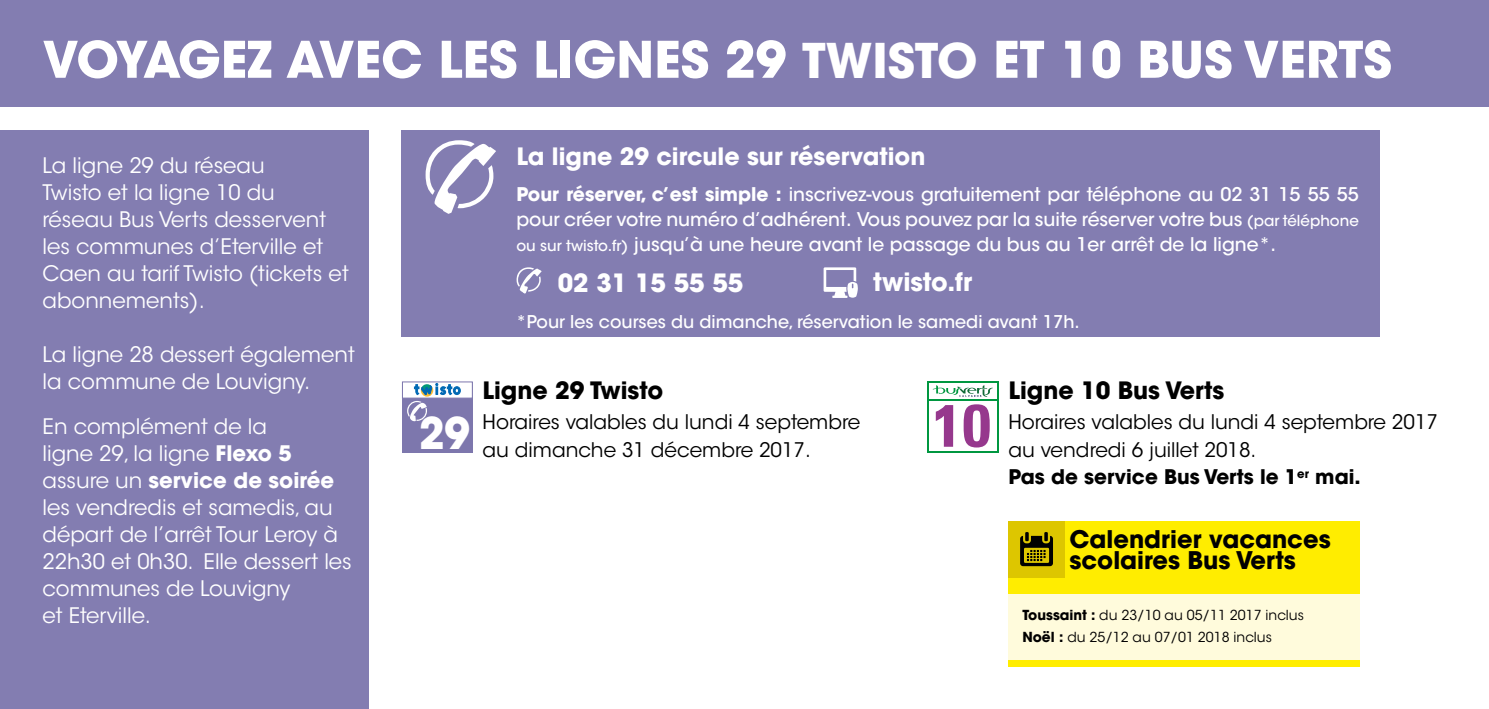
<style>
.page{position:relative;width:1489px;height:709px;background:#fff}
.page>*{position:absolute;margin:0;border:0;box-sizing:border-box;transform-origin:0 0}
.t1{font:700 50px "ITC Avant Garde Std";color:#fff}
.t2{font:700 44.25px "ITC Avant Garde Std";color:#fff;scale:.95 1}
.t3{font:700 25px "ITC Avant Garde Std";color:#fff}
.t4{font:700 24.25px/21.2px "ITC Avant Garde Std";color:#000}
.t5{font:700 23.75px "ITC Avant Garde Std";color:#fff}
.t6{font:700 23.75px "ITC Avant Garde Std";color:#000}
.t7{font:21.25px/27px "ITC Avant Garde Std";color:#fff}
.t8{font:20px/27.5px "ITC Avant Garde Std";color:#000}
.t9{font:500 18.75px/25px "ITC Avant Garde Std";color:#fff;text-align:justify}
.t10{font:500 17.5px "ITC Avant Garde Std";color:#fff}
.t11{font:13.75px/22px "ITC Avant Garde Std";color:#000}
.s1{font-size:47.5px}
.s2{font-weight:700}
.s3{font-size:15px}
.s4{font-size:43.5px}
</style>
<div class="page">
<div style="left:0;top:0;width:1488px;height:106px;background:#837db1"></div>
<div style="left:0;top:130px;width:369px;height:579px;background:#837db1"></div>
<div style="left:1008px;top:594px;width:351px;height:71px;background:#fffbdc"></div>
<div style="left:1008px;top:521px;width:351px;height:73px;background:#ffed00"></div>
<div style="left:1008px;top:521px;width:56px;height:56px;background:#ddc600"></div>
<svg style="left:1020px;top:532px;width:32px;height:34px"></svg>
<div style="left:1008px;top:661px;width:351px;height:6px;background:#ffed00"></div>
<div style="left:402px;top:382px;width:71px;height:71px;background:#7d77ad"></div>
<div style="left:402px;top:381px;width:71px;height:17px;background:#fff;border:1px solid #7d77ad"></div>
<div style="left:453px;top:386px;width:7px;height:8px;border:1px solid #0069b4;border-radius:50%"></div>
<svg style="left:407px;top:383px;width:51px;height:38px"></svg>
<div style="left:927px;top:381px;width:71px;height:72px;background:linear-gradient(to right,#009740,#009740)"></div>
<div style="left:928px;top:401px;width:68px;height:50px;background:#fff"></div>
<div style="left:928px;top:383px;width:68px;height:16px;background:#fff"></div>
<svg style="left:932px;top:385px;width:60px;height:12px"></svg>
<svg style="left:935px;top:405px;width:18px;height:42px"></svg>
<svg style="left:963px;top:404px;width:26px;height:43px"></svg>
<div style="left:402px;top:130px;width:977px;height:207px;background:#837db1"></div>
<svg style="left:425px;top:140px;width:71px;height:74px"></svg>
<svg style="left:516px;top:267px;width:25px;height:26px"></svg>
<svg style="left:823px;top:267px;width:35px;height:31px"></svg>
<h1 class="t1" style="left:43px;top:27px;width:1350px">VOYAGEZ AVEC LES LIGNES 29 <span class="s1">TWISTO</span> ET 10 BUS VERTS</h1>
<p class="t7" style="left:43px;top:152px;width:307px">La ligne 29 du réseau<br>Twisto et la ligne 10 du réseau Bus Verts desservent les communes d’Eterville et<br>Caen au tarif Twisto (tickets et abonnements).</p>
<p class="t7" style="left:43px;top:341px;width:314px">La ligne 28 dessert également la commune de Louvigny.</p>
<p class="t7" style="left:43px;top:413px;width:311px">En complément de la<br>ligne 29, la ligne <span class="s2">Flexo 5 </span>assure un <span class="s2">service de soirée </span>les vendredis et samedis, au départ de l’arrêt Tour Leroy à<br>22h30 et 0h30. Elle dessert les communes de Louvigny<br>et Eterville.</p>
<p class="t5" style="left:516px;top:141px;width:410px">La ligne 29 circule sur réservation</p>
<p class="t9" style="left:516px;top:182px;width:844px"><span class="s2">Pour réserver, c’est simple :</span> inscrivez-vous gratuitement par téléphone au 02 31 15 55 55 pour créer votre numéro d’adhérent. Vous pouvez par la suite réserver votre bus <span class="s3">(par téléphone ou sur twisto.fr)</span> jusqu’à une heure avant le passage du bus au 1er arrêt de la ligne*.</p>
<p class="t3" style="left:558px;top:266px;width:187px">02 31 15 55 55</p>
<p class="t3" style="left:873px;top:265px;width:100px">twisto.fr</p>
<p class="t10" style="left:516px;top:310px;width:565px">*Pour les courses du dimanche, réservation le samedi avant 17h.</p>
<h2 class="t2" style="left:419px;top:403px;width:56px">2 3<span class="s4">9</span></h2>
<p class="t6" style="left:482px;top:375px;width:182px">Ligne 29 Twisto</p>
<p class="t8" style="left:482px;top:408px;width:379px">Horaires valables du lundi 4 septembre au dimanche 31 décembre 2017.</p>
<p class="t6" style="left:1008px;top:375px;width:217px">Ligne 10 Bus Verts</p>
<p class="t8" style="left:1008px;top:408px;width:431px">Horaires valables du lundi 4 septembre 2017 au vendredi 6 juillet 2018.<br><span class="s2">Pas de service Bus Verts le 1</span><sup>er</sup> <span class="s2">mai.</span></p>
<p class="t4" style="left:1069px;top:528px;width:263px">Calendrier vacances scolaires Bus Verts</p>
<p class="t11" style="left:1022px;top:604px;width:283px"><span class="s2">Toussaint :</span> du 23/10 au 05/11 2017 inclus<br><span class="s2">Noël :</span> du 25/12 au 07/01 2018 inclus</p>
</div>
